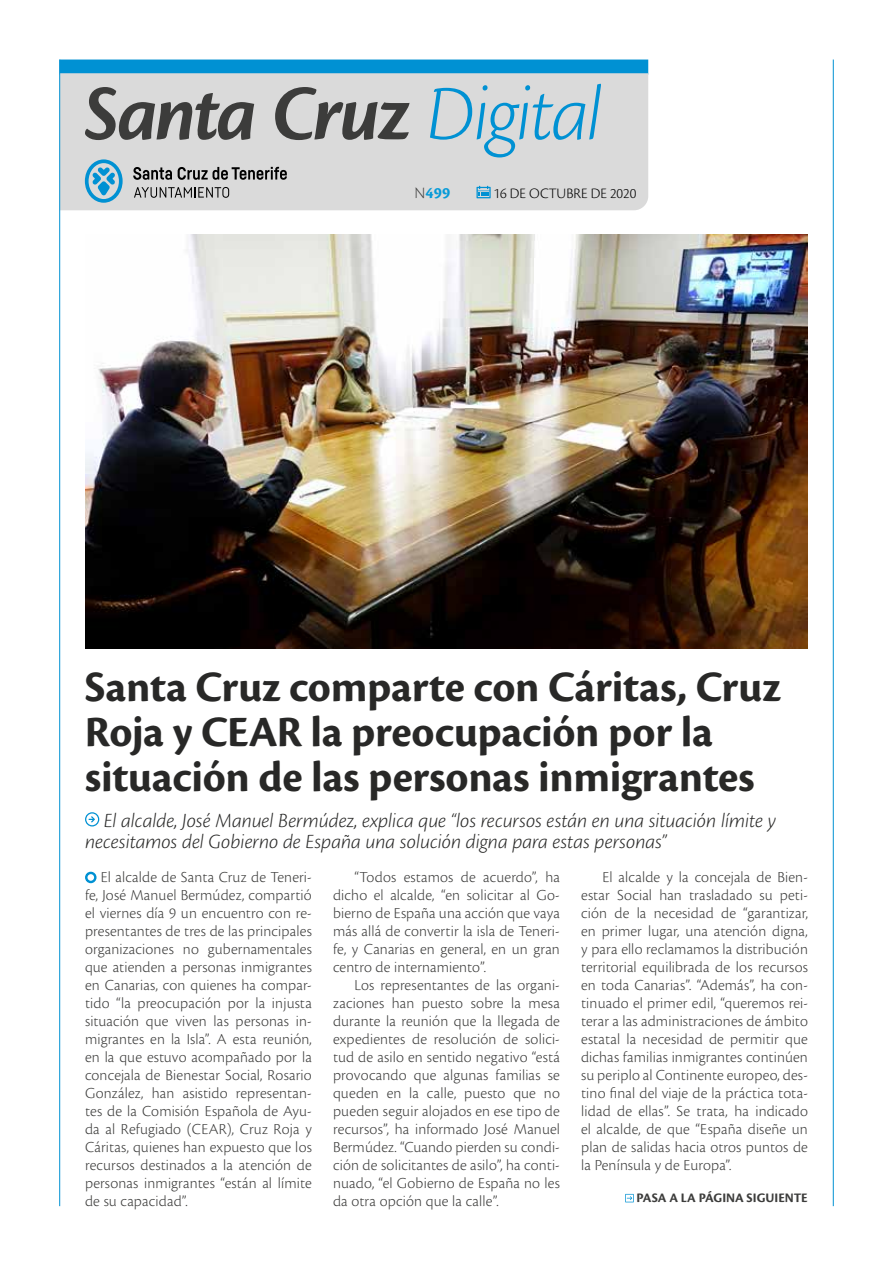
<style>
.page{position:relative;width:893px;height:1263px;background:#fff}
.page>*{position:absolute;margin:0;border:0;box-sizing:border-box;transform-origin:0 0}
.t1{font:81px "Cronos Pro Bold Disp It";letter-spacing:-.03em;color:#3c3c3b}
.t2{font:700 45px/45px "Cronos Pro";letter-spacing:-.005em;color:#282827}
.t3{font:italic 300 21px/21px "Cronos Pro";letter-spacing:-.005em;color:#282827}
.t4{font:700 16.5px "Cronos Pro";color:#079bd8}
.t5{font:300 15.9px/18px "Cronos Pro";letter-spacing:.01em;color:#3c3c3b;text-align:justify}
.t6{font:300 15px "Cronos Pro";color:#000}
.t7{font:700 13.5px "Cronos Pro";color:#3c3c3b}
.s1{font-family:"Cronos Pro";font-weight:300;font-style:italic;color:#0091d3}
.s2{font-weight:300;color:#3c3c3b}
</style>
<div class="page">
<div style="left:60px;top:60px;width:588px;height:15px;background:#0091d3"></div>
<div style="left:60px;top:72px;width:589px;height:139px;background:#dadada"></div>
<svg style="left:476px;top:186px;width:15px;height:12px"></svg>
<svg style="left:85px;top:159px;width:38px;height:44px;background:#7abad6"></svg>
<svg style="left:133px;top:167px;width:39px;height:13px"></svg>
<svg style="left:178px;top:167px;width:109px;height:13px"></svg>
<svg style="left:134px;top:187px;width:95px;height:11px"></svg>
<hr style="left:833px;top:60px;width:1px;height:1146px;background:#0091d3">
<hr style="left:59px;top:60px;width:1px;height:1146px;background:#0091d3">
<svg style="left:85px;top:871px;width:12px;height:13px"></svg>
<img style="left:85px;top:234px;width:723px;height:414px">
<svg style="left:85px;top:812px;width:14px;height:14px"></svg>
<svg style="left:625px;top:1194px;width:9px;height:8px"></svg>
<h1 class="t1" style="left:85px;top:67px;width:519px">Santa Cruz <span class="s1">Digital</span></h1>
<p class="t4" style="left:414px;top:184px;width:38px"><span class="s2">N</span>499</p>
<p class="t6" style="left:494px;top:185px;width:144px">16 DE OCTUBRE DE 2020</p>
<h2 class="t2" style="left:85px;top:665px;width:697px">Santa Cruz comparte con Cáritas, Cruz<br>Roja y CEAR la preocupación por la situación de las personas inmigrantes</h2>
<h3 class="t3" style="left:85px;top:809px;width:693px;text-indent:19px">El alcalde, José Manuel Bermúdez, explica que “los recursos están en una situación límite y necesitamos del Gobierno de España una solución digna para estas personas”</h3>
<p class="t5" style="left:333px;top:868px;width:228px;text-indent:21px">“Todos estamos de acuerdo”, ha dicho el alcalde, “en solicitar al Go&shy;bierno de España una acción que vaya más allá de convertir la isla de Teneri&shy;fe, y Canarias en general, en un gran centro de internamiento”.</p>
<p class="t5" style="left:333px;top:976px;width:228px;text-indent:21px">Los representantes de las organi&shy;zaciones han puesto sobre la mesa durante la reunión que la llegada de expedientes de resolución de solici&shy;tud de asilo en sentido negativo “está provocando que algunas familias se queden en la calle, puesto que no pueden seguir alojados en ese tipo de recursos”, ha informado José Manuel Bermúdez. “Cuando pierden su condi&shy;ción de solicitantes de asilo”, ha conti&shy;nuado, “el Gobierno de España no les da otra opción que la calle”.</p>
<p class="t5" style="left:85px;top:868px;width:228px;text-indent:16px">El alcalde de Santa Cruz de Teneri&shy;fe, José Manuel Bermúdez, compartió el viernes día 9 un encuentro con re&shy;presentantes de tres de las principales organizaciones no gubernamentales que atienden a personas inmigrantes en Canarias, con quienes ha compar&shy;tido “la preocupación por la injusta situación que viven las personas in&shy;migrantes en la Isla”. A esta reunión, en la que estuvo acompañado por la concejala de Bienestar Social, Rosario González, han asistido representan&shy;tes de la Comisión Española de Ayu&shy;da al Refugiado (CEAR), Cruz Roja y Cáritas, quienes han expuesto que los recursos destinados a la atención de personas inmigrantes “están al límite de su capacidad”.</p>
<p class="t5" style="left:581px;top:868px;width:228px;text-indent:21px">El alcalde y la concejala de Bien&shy;estar Social han trasladado su peti&shy;ción de la necesidad de “garantizar, en primer lugar, una atención digna, y para ello reclamamos la distribución territorial equilibrada de los recursos en toda Canarias”. “Además”, ha con&shy;tinuado el primer edil, “queremos rei&shy;terar a las administraciones de ámbito estatal la necesidad de permitir que dichas familias inmigrantes continúen su periplo al Continente europeo, des&shy;tino final del viaje de la práctica tota&shy;lidad de ellas”. Se trata, ha indicado el alcalde, de que “España diseñe un plan de salidas hacia otros puntos de la Península y de Europa”.</p>
<p class="t7" style="left:636px;top:1190px;width:173px">PASA A LA PÁGINA SIGUIENTE</p>
</div>
